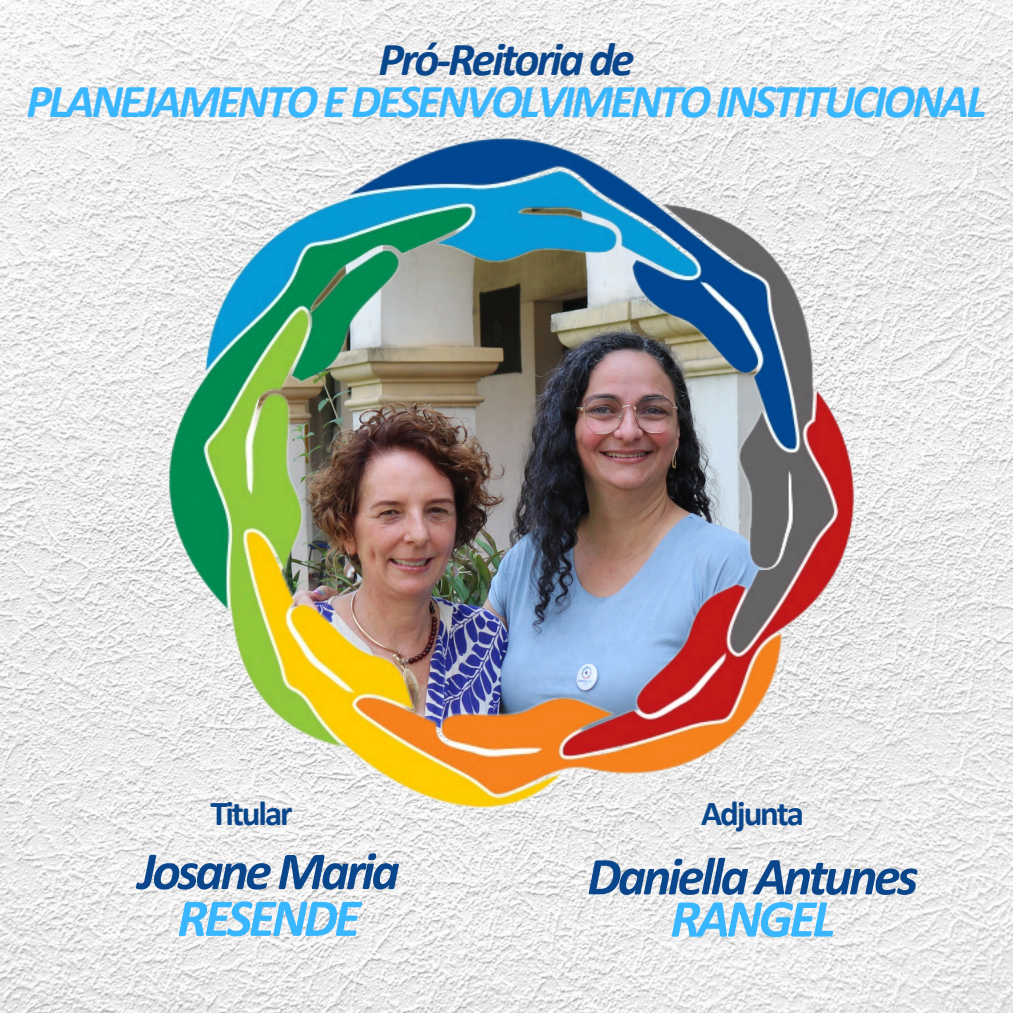
<style>
.page{position:relative;width:1013px;height:1013px;background:#fff}
.page>*{position:absolute;margin:0;border:0;box-sizing:border-box;transform-origin:0 0}
.t1{font:italic 700 53.75px/46.9px "Calibri";letter-spacing:-.06em;color:#0a468c;text-align:center}
.t2{font:italic 700 47.5px/41.2px "Calibri";letter-spacing:-.06em;color:#38b6ff;text-align:center}
.t3{font:700 35px "Calibri";letter-spacing:-.06em;color:#0a468c}
.s1{color:#0a468c}
.s2{color:#38b6ff}
</style>
<div class="page">
<img style="left:0;top:0;width:1012px;height:1012px">
<img style="left:127px;top:85px;width:762px;height:754px">
<p class="t2" style="left:26px;top:43px;width:961px"><span class="s1">Pró-Reitoria de<br></span>PLANEJAMENTO E DESENVOLVIMENTO INSTITUCIONAL</p>
<h1 class="t3" style="left:210px;top:799px;width:84px">Titular</h1>
<h1 class="t3" style="left:701px;top:799px;width:104px">Adjunta</h1>
<p class="t1" style="left:138px;top:852px;width:263px">Josane Maria<br><span class="s2">RESENDE</span></p>
<p class="t1" style="left:587px;top:859px;width:332px;line-height:42.2px">Daniella Antunes<br><span class="s2">RANGEL</span></p>
</div>
